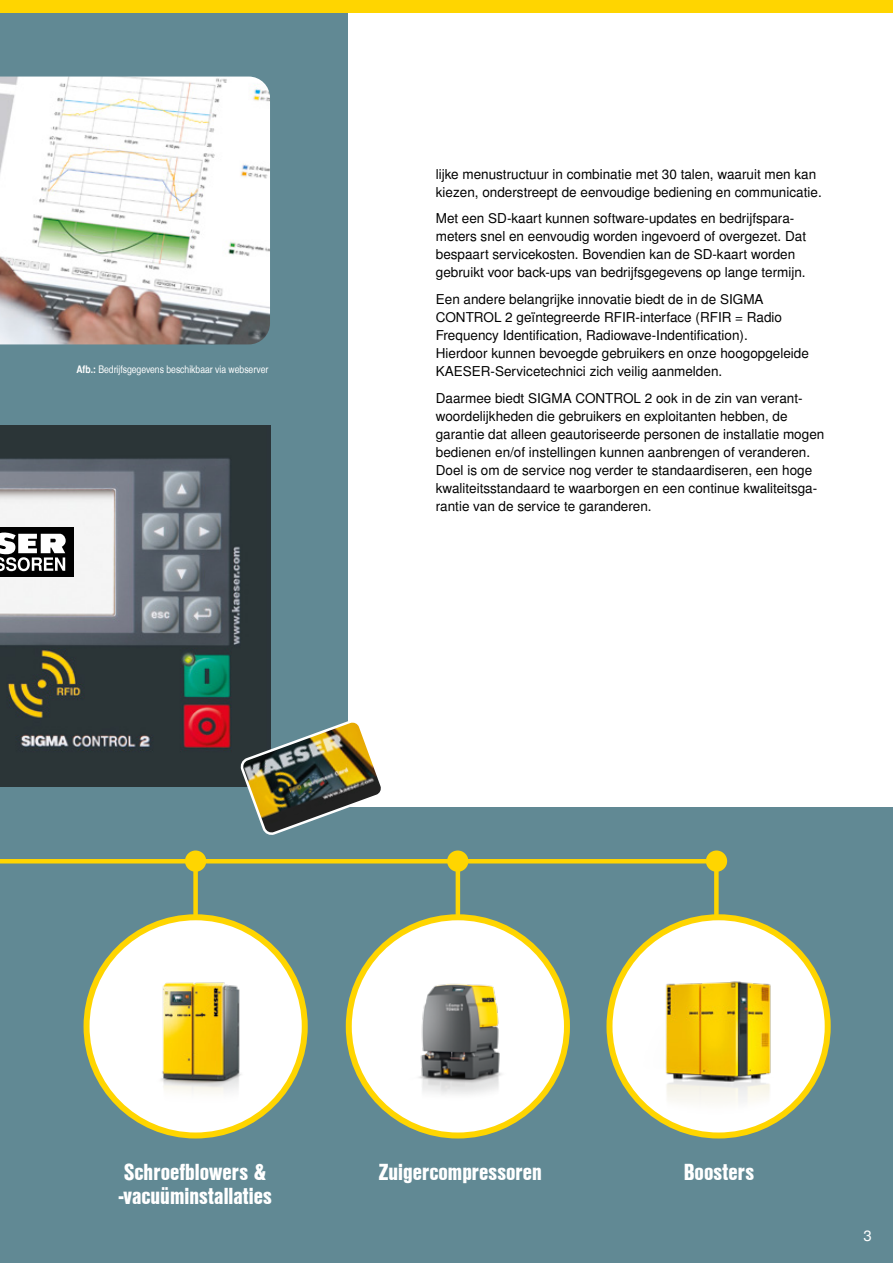
<style>
.page{position:relative;width:893px;height:1263px;background:#fff}
.page>*{position:absolute;margin:0;border:0;box-sizing:border-box;transform-origin:0 0}
.t1{font:22.5px/24px "Nimbus San L Bla Con";color:#fff}
.t2{font:15px "Nimbus San L";color:#fff}
.t3{font:13.5px/18px "Nimbus San L";color:#000}
.t4{font:10.5px "Nimbus San L Reg Con";color:#fff}
.s1{font-family:"Nimbus San L Bol Con"}
</style>
<div class="page">
<div style="left:0;top:808px;width:893px;height:455px;background:#618994"></div>
<div style="left:0;top:0;width:347px;height:808px;background:#618994"></div>
<img style="left:0;top:425px;width:270px;height:362px">
<img style="left:0;top:77px;width:270px;height:267px">
<svg style="left:87px;top:917px;width:218px;height:218px;background:#fff8d7"></svg>
<img style="left:87px;top:939px;width:218px;height:177px">
<div style="left:84px;top:914px;width:224px;height:224px;border:6px solid #ffd500;border-radius:50%"></div>
<div style="left:349px;top:917px;width:218px;height:218px;background:#fff;border-radius:50%"></div>
<img style="left:349px;top:947px;width:218px;height:158px">
<div style="left:346px;top:914px;width:224px;height:224px;border:6px solid #ffd500;border-radius:50%"></div>
<svg style="left:609px;top:917px;width:219px;height:218px;background:#fff6cd"></svg>
<img style="left:610px;top:936px;width:218px;height:189px">
<div style="left:606px;top:914px;width:225px;height:224px;border:6px solid #ffd500;border-radius:50%"></div>
<svg style="left:0;top:859px;width:719px;height:62px"></svg>
<div style="left:193px;top:863px;width:5px;height:55px;background:#ffd500"></div>
<hr style="left:456px;top:863px;width:4px;height:55px;background:#ffd500">
<div style="left:0;top:527px;width:73px;height:49px;background:#000"></div>
<svg style="left:0;top:532px;width:66px;height:39px"></svg>
<div style="left:185px;top:850px;width:21px;height:22px;background:#ffd500;border-radius:50%"></div>
<div style="left:447px;top:850px;width:21px;height:22px;background:#ffd500;border-radius:50%"></div>
<div style="left:706px;top:850px;width:21px;height:22px;background:#ffd500;border-radius:50%"></div>
<img style="left:241px;top:719px;width:143px;height:116px">
<div style="left:0;top:0;width:893px;height:13px;background:#ffd500"></div>
<p class="t4" style="left:76px;top:363px;width:193px"><span class="s1">Afb.:</span> Bedrijfsgegevens beschikbaar via webserver</p>
<p class="t3" style="left:436px;top:165px;width:387px">lijke menustructuur in combinatie met 30 talen, waaruit men kan kiezen, onderstreept de eenvoudige bediening en communicatie.</p>
<p class="t3" style="left:436px;top:210px;width:372px">Met een SD-kaart kunnen software-updates en bedrijfspara&shy;meters snel en eenvoudig worden ingevoerd of overgezet. Dat bespaart servicekosten. Bovendien kan de SD-kaart worden gebruikt voor back-ups van bedrijfsgegevens op lange termijn.</p>
<p class="t3" style="left:436px;top:291px;width:375px">Een andere belangrijke innovatie biedt de in de SIGMA CONTROL 2 geïntegreerde RFIR-interface (RFIR = Radio Frequency Identification, Radiowave-Indentification).<br>Hierdoor kunnen bevoegde gebruikers en onze hoogopgeleide KAESER-Servicetechnici zich veilig aanmelden.</p>
<p class="t3" style="left:436px;top:390px;width:390px">Daarmee biedt SIGMA CONTROL 2 ook in de zin van verant&shy;woordelijkheden die gebruikers en exploitanten hebben, de garantie dat alleen geautoriseerde personen de installatie mogen bedienen en/of instellingen kunnen aanbrengen of veranderen.<br>Doel is om de service nog verder te standaardiseren, een hoge kwaliteitsstandaard te waarborgen en een continue kwaliteitsga&shy;rantie van de service te garanderen.</p>
<h1 class="t1" style="left:119px;top:1159px;width:154px">Schroefblowers &amp; -vacuüminstallaties</h1>
<h1 class="t1" style="left:379px;top:1159px;width:165px">Zuigercompressoren</h1>
<h1 class="t1" style="left:684px;top:1159px;width:72px">Boosters</h1>
<p class="t2" style="left:863px;top:1226px;width:10px">3</p>
</div>
